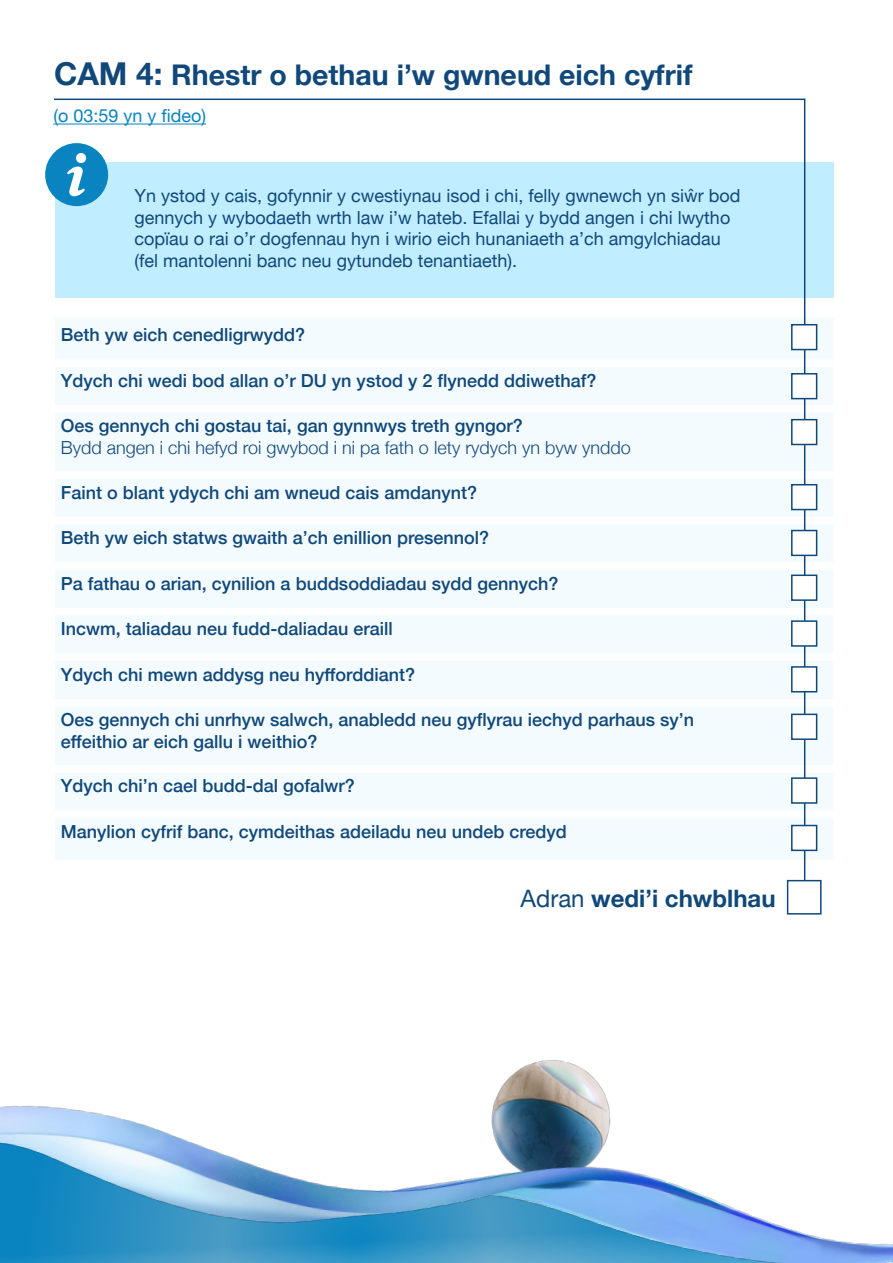
<style>
.page{position:relative;width:893px;height:1263px;background:#fff}
.page>*{position:absolute;margin:0;border:0;box-sizing:border-box;transform-origin:0 0}
.t1{font:700 28.5px "Helvetica Neue";color:#10487a}
.t2{font:700 24px "Helvetica Neue";color:#10487a}
.t3{font:500 18px/21.6px "Helvetica Neue";color:#10487a}
.t4{font:18px/21.6px "Helvetica Neue";color:#10487a}
.t5{font:300 18px "Helvetica Neue";color:#10487a}
.t6{font:18px "Helvetica Neue";color:#0984c0}
.s1{font-size:31.5px}
.s2{font-weight:400}
</style>
<div class="page">
<img style="left:0;top:1060px;width:893px;height:203px">
<div style="left:55px;top:318px;width:778px;height:542px;background:#f3fbff"></div>
<div style="left:55px;top:359px;width:778px;height:8px;background:#fff"></div>
<div style="left:55px;top:405px;width:778px;height:7px;background:#fff"></div>
<div style="left:55px;top:471px;width:778px;height:8px;background:#fff"></div>
<div style="left:55px;top:517px;width:778px;height:7px;background:#fff"></div>
<div style="left:55px;top:562px;width:778px;height:8px;background:#fff"></div>
<div style="left:55px;top:608px;width:778px;height:7px;background:#fff"></div>
<div style="left:55px;top:653px;width:778px;height:8px;background:#fff"></div>
<div style="left:55px;top:699px;width:778px;height:7px;background:#fff"></div>
<div style="left:55px;top:765px;width:778px;height:8px;background:#fff"></div>
<div style="left:55px;top:811px;width:778px;height:7px;background:#fff"></div>
<hr style="left:54px;top:99px;width:750px;height:1px;background:#10487a">
<hr style="left:53px;top:124px;width:153px;height:1px;background:#0984c0">
<div style="left:55px;top:162px;width:778px;height:136px;background:#c0edff"></div>
<hr style="left:804px;top:99px;width:1px;height:782px;background:#10487a">
<div style="left:787px;top:880px;width:34px;height:34px;border:2px solid #10487a"></div>
<div style="left:791px;top:324px;width:26px;height:26px;background:#fff;border:2px solid #10487a"></div>
<div style="left:791px;top:373px;width:26px;height:26px;background:#fff;border:2px solid #10487a"></div>
<div style="left:791px;top:419px;width:26px;height:26px;background:#fff;border:2px solid #10487a"></div>
<div style="left:791px;top:484px;width:26px;height:26px;background:#fff;border:2px solid #10487a"></div>
<div style="left:791px;top:530px;width:26px;height:26px;background:#fff;border:2px solid #10487a"></div>
<div style="left:791px;top:574px;width:26px;height:27px;background:#fff;border:2px solid #10487a"></div>
<div style="left:791px;top:620px;width:26px;height:27px;background:#fff;border:2px solid #10487a"></div>
<div style="left:791px;top:666px;width:26px;height:26px;background:#fff;border:2px solid #10487a"></div>
<div style="left:791px;top:714px;width:26px;height:26px;background:#fff;border:2px solid #10487a"></div>
<div style="left:791px;top:777px;width:26px;height:27px;background:#fff;border:2px solid #10487a"></div>
<div style="left:791px;top:825px;width:26px;height:26px;background:#fff;border:2px solid #10487a"></div>
<div style="left:45px;top:143px;width:63px;height:63px;background:#0984c0;border-radius:50%"></div>
<svg style="left:67px;top:167px;width:18px;height:29px"></svg>
<div style="left:76px;top:153px;width:10px;height:10px;background:#fff;border-radius:50%"></div>
<h1 class="t1" style="left:54px;top:53px;width:640px"><span class="s1">CAM 4:</span> Rhestr o bethau i’w gwneud eich cyfrif</h1>
<p class="t6" style="left:53px;top:103px;width:154px">(o 03:59 yn y fideo)</p>
<p class="t4" style="left:135px;top:186px;width:608px">Yn ystod y cais, gofynnir y cwestiynau isod i chi, felly gwnewch yn siŵr bod gennych y wybodaeth wrth law i’w hateb. Efallai y bydd angen i chi lwytho copïau o rai o’r dogfennau hyn i wirio eich hunaniaeth a’ch amgylchiadau (fel mantolenni banc neu gytundeb tenantiaeth).</p>
<p class="t3" style="left:61px;top:323px;width:246px">Beth yw eich cenedligrwydd?</p>
<p class="t3" style="left:61px;top:368px;width:537px">Ydych chi wedi bod allan o’r DU yn ystod y 2 flynedd ddiwethaf?</p>
<p class="t3" style="left:61px;top:414px;width:463px">Oes gennych chi gostau tai, gan gynnwys treth gyngor?</p>
<p class="t5" style="left:61px;top:433px;width:571px">Bydd angen i chi hefyd roi gwybod i ni pa fath o lety rydych yn byw ynddo</p>
<p class="t3" style="left:61px;top:480px;width:418px">Faint o blant ydych chi am wneud cais amdanynt?</p>
<p class="t3" style="left:61px;top:525px;width:430px">Beth yw eich statws gwaith a’ch enillion presennol?</p>
<p class="t3" style="left:61px;top:571px;width:499px">Pa fathau o arian, cynilion a buddsoddiadau sydd gennych?</p>
<p class="t3" style="left:61px;top:616px;width:334px">Incwm, taliadau neu fudd-daliadau eraill</p>
<p class="t3" style="left:61px;top:662px;width:356px">Ydych chi mewn addysg neu hyfforddiant?</p>
<p class="t3" style="left:61px;top:708px;width:635px">Oes gennych chi unrhyw salwch, anabledd neu gyflyrau iechyd parhaus sy’n effeithio ar eich gallu i weithio?</p>
<p class="t3" style="left:61px;top:774px;width:296px">Ydych chi’n cael budd-dal gofalwr?</p>
<p class="t3" style="left:61px;top:819px;width:507px">Manylion cyfrif banc, cymdeithas adeiladu neu undeb credyd</p>
<h2 class="t2" style="left:521px;top:879px;width:257px"><span class="s2">Adran</span> wedi’i chwblhau</h2>
</div>
